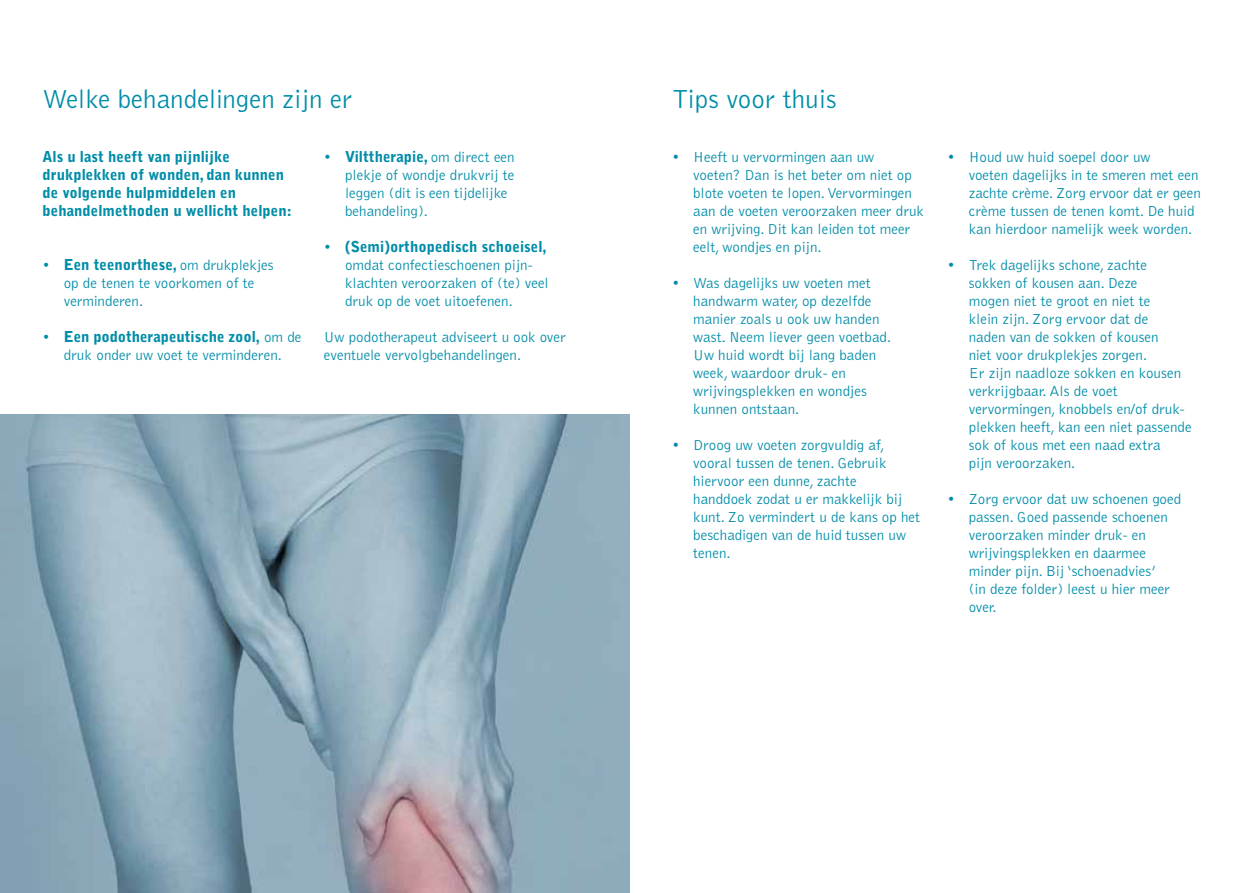
<style>
.page{position:relative;width:1259px;height:893px;background:#fff}
.page>*{position:absolute;margin:0;border:0;box-sizing:border-box;transform-origin:0 0}
.t1{font:300 27px "Bell Gothic";color:#008da8}
.t2{font:300 15px/18px "Bell Gothic";color:#008da8}
.t3{font:900 15px/18px "Bell Gothic";color:#008da8}
.s1{font-weight:900}
</style>
<div class="page">
<img style="left:0;top:414px;width:629px;height:479px">
<h1 class="t1" style="left:43px;top:85px;width:311px">Welke behandelingen zijn er</h1>
<h1 class="t1" style="left:672px;top:85px;width:166px">Tips voor thuis</h1>
<p class="t3" style="left:43px;top:148px;width:251px">Als u last heeft van pijnlijke drukplekken of wonden, dan kunnen de volgende hulpmiddelen en behandelmethoden u wellicht helpen:</p>
<p class="t2" style="left:345px;top:148px;width:171px;text-indent:-21px">• <span class="s1">Vilttherapie,</span> om direct een plekje of wondje drukvrij te leggen (dit is een tijdelijke behandeling).</p>
<p class="t2" style="left:345px;top:238px;width:205px;text-indent:-21px">• <span class="s1">(Semi)orthopedisch schoeisel, </span>omdat confectieschoenen pijn&shy;klachten veroorzaken of (te) veel druk op de voet uitoefenen.</p>
<p class="t2" style="left:324px;top:328px;width:244px">Uw podotherapeut adviseert u ook over eventuele vervolgbehandelingen.</p>
<p class="t2" style="left:693px;top:148px;width:232px;text-indent:-21px">• Heeft u vervormingen aan uw voeten? Dan is het beter om niet op blote voeten te lopen. Vervormingen aan de voeten veroorzaken meer druk en wrijving. Dit kan leiden tot meer eelt, wondjes en pijn.</p>
<p class="t2" style="left:693px;top:274px;width:199px;text-indent:-21px">• Was dagelijks uw voeten met handwarm water, op dezelfde manier zoals u ook uw handen wast. Neem liever geen voetbad.<br>Uw huid wordt bij lang baden week, waardoor druk- en wrijvingsplekken en wondjes kunnen ontstaan.</p>
<p class="t2" style="left:693px;top:436px;width:228px;text-indent:-21px">• Droog uw voeten zorgvuldig af, vooral tussen de tenen. Gebruik hiervoor een dunne, zachte<br>handdoek zodat u er makkelijk bij kunt. Zo vermindert u de kans op het beschadigen van de huid tussen uw tenen.</p>
<p class="t2" style="left:64px;top:256px;width:211px;text-indent:-21px">• <span class="s1">Een teenorthese,</span> om drukplekjes op de tenen te voorkomen of te verminderen.</p>
<p class="t2" style="left:43px;top:328px;width:260px;text-align:center">• <span class="s1">Een podotherapeutische zool,</span> om de druk onder uw voet te verminderen.</p>
<p class="t2" style="left:968px;top:148px;width:234px;text-indent:-21px">• Houd uw huid soepel door uw<br>voeten dagelijks in te smeren met een zachte crème. Zorg ervoor dat er geen crème tussen de tenen komt. De huid kan hierdoor namelijk week worden.</p>
<p class="t2" style="left:968px;top:256px;width:225px;text-indent:-21px">• Trek dagelijks schone, zachte sokken of kousen aan. Deze<br>mogen niet te groot en niet te<br>klein zijn. Zorg ervoor dat de<br>naden van de sokken of kousen<br>niet voor drukplekjes zorgen.<br>Er zijn naadloze sokken en kousen verkrijgbaar. Als de voet vervormingen, knobbels en/of druk&shy;plekken heeft, kan een niet passende sok of kous met een naad extra<br>pijn veroorzaken.</p>
<p class="t2" style="left:968px;top:490px;width:214px;text-indent:-21px">• Zorg ervoor dat uw schoenen goed passen. Goed passende schoenen veroorzaken minder druk- en wrijvingsplekken en daarmee minder pijn. Bij ‘schoenadvies’<br>(in deze folder) leest u hier meer over.</p>
</div>
